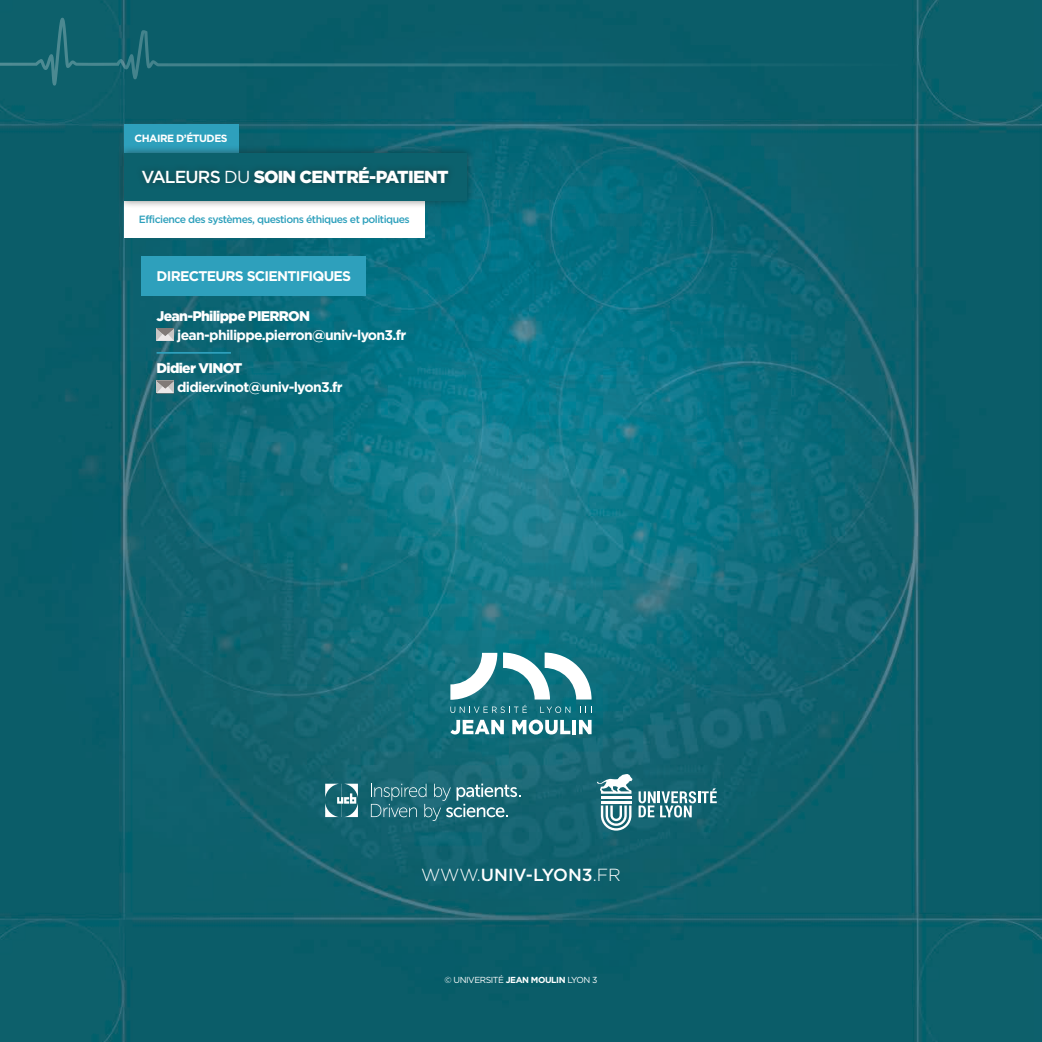
<style>
.page{position:relative;width:1042px;height:1042px;background:#fff}
.page>*{position:absolute;margin:0;border:0;box-sizing:border-box;transform-origin:0 0}
.t1{font:500 17.5px "Gotham";color:#fff}
.t2{font:900 17.32px "Gotham";letter-spacing:-.035em;color:#fff}
.t3{font:700 14px "Gotham";letter-spacing:-.05em;color:#fff}
.t4{font:900 14px "Gotham";letter-spacing:-.05em;color:#fff}
.t5{font:500 10.5px "Gotham";letter-spacing:-.05em;color:#2ea0bc}
.t6{font:700 10.5px "Gotham";letter-spacing:-.05em;color:#fff}
.Texte{font:8.75px "Gotham";letter-spacing:-.05em;color:#fff}
.s1{font-weight:500}
.s2{font-weight:400}
.s3{font-weight:300}
.s4{font-weight:700}
</style>
<div class="page">
<img style="left:0;top:0;width:1042px;height:1042px">
<svg style="left:450px;top:652px;width:142px;height:61px"></svg>
<svg style="left:450px;top:720px;width:54px;height:14px"></svg>
<svg style="left:512px;top:719px;width:58px;height:15px"></svg>
<hr style="left:572px;top:720px;width:4px;height:14px;background:#fff">
<svg style="left:579px;top:720px;width:12px;height:14px"></svg>
<hr style="left:601px;top:796px;width:30px;height:2px;background:#fff">
<svg style="left:638px;top:788px;width:79px;height:29px"></svg>
<svg style="left:601px;top:805px;width:30px;height:25px"></svg>
<hr style="left:601px;top:801px;width:30px;height:2px;background:#fff">
<svg style="left:597px;top:774px;width:35px;height:20px"></svg>
<div style="left:142px;top:256px;width:224px;height:40px;background:#2ea0bc"></div>
<div style="left:124px;top:201px;width:301px;height:37px;background:#fff"></div>
<svg style="left:157px;top:328px;width:17px;height:13px"></svg>
<hr style="left:157px;top:352px;width:74px;height:2px;background:#2ea0bc">
<svg style="left:157px;top:381px;width:17px;height:12px"></svg>
<div style="left:0;top:18px;width:917px;height:68px;background:#0b5d69"></div>
<div style="left:124px;top:124px;width:114px;height:29px;background:#2ea0bc"></div>
<div style="left:116px;top:145px;width:358px;height:63px;background:#1d1d1b;opacity:.5"></div>
<div style="left:124px;top:153px;width:342px;height:48px;background:#0c616d"></div>
<div style="left:135px;top:160px;width:321px;height:31px;background:#1d1d1b;opacity:.5"></div>
<svg style="left:371px;top:783px;width:149px;height:38px;background:#3d7e89"></svg>
<svg style="left:325px;top:784px;width:33px;height:33px"></svg>
<p class="t6" style="left:135px;top:132px;width:94px">CHAIRE D’ÉTUDES</p>
<p class="t2" style="left:142px;top:167px;width:309px"><span class="s1">VALEURS</span> <span class="s2">DU</span> SOIN CENTRÉ-PATIENT</p>
<p class="t5" style="left:139px;top:213px;width:272px">Efficience des systèmes, questions éthiques et politiques</p>
<p class="t3" style="left:157px;top:268px;width:196px">DIRECTEURS SCIENTIFIQUES</p>
<p class="t4" style="left:157px;top:308px;width:155px">Jean-Philippe PIERRON</p>
<p class="t3" style="left:177px;top:327px;width:230px">jean-philippe.pierron@univ-lyon3.fr</p>
<p class="t4" style="left:157px;top:360px;width:87px">Didier VINOT</p>
<p class="t3" style="left:177px;top:379px;width:167px">didier.vinot@univ-lyon3.fr</p>
<p class="t1" style="left:421px;top:864px;width:201px"><span class="s3">WWW.</span>UNIV-LYON3<span class="s3">.FR</span></p>
<p class="Texte" style="left:444px;top:975px;width:155px">© UNIVERSITÉ <span class="s4">JEAN MOULIN</span> LYON 3</p>
</div>
